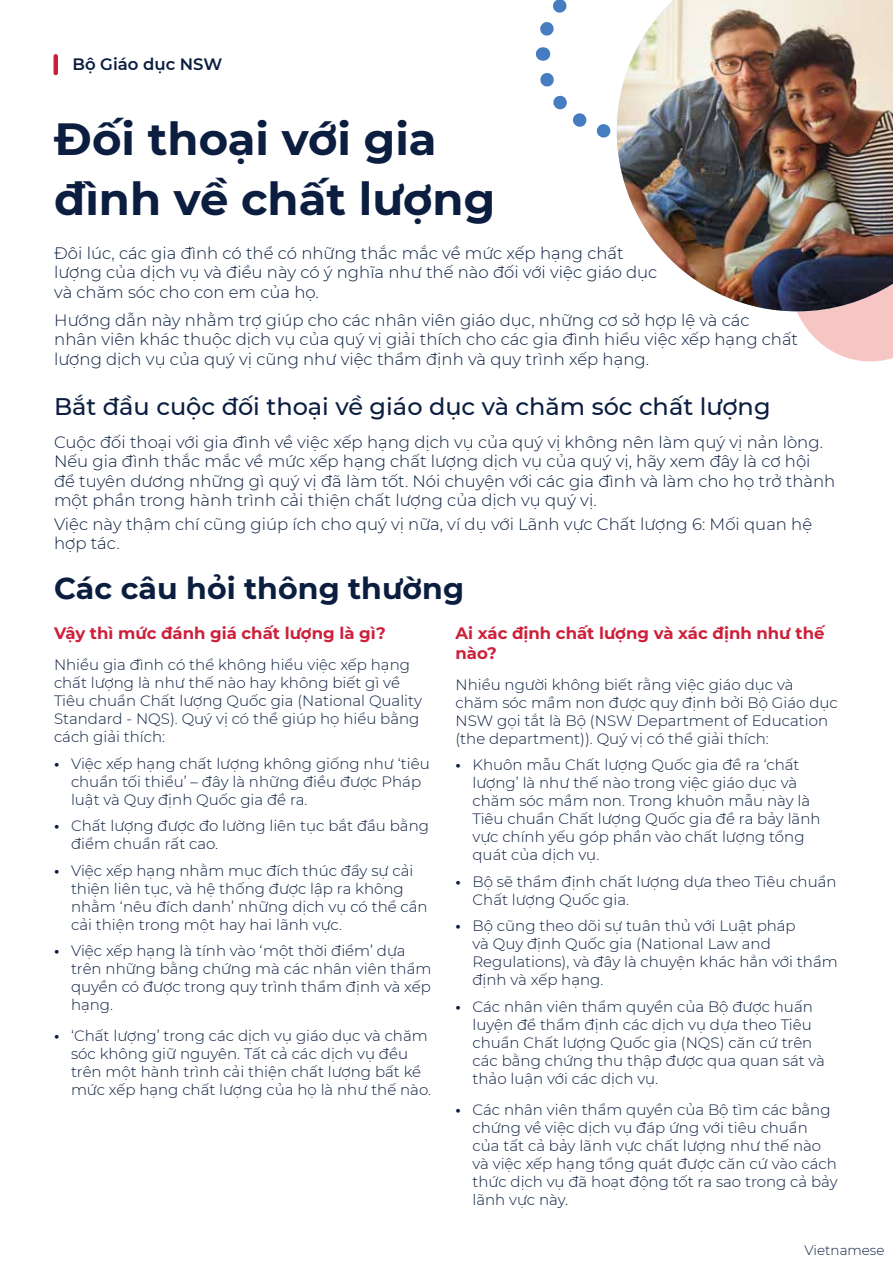
<style>
.page{position:relative;width:893px;height:1263px;background:#fff}
.page>*{position:absolute;margin:0;border:0;box-sizing:border-box;transform-origin:0 0}
.t1{font:700 45px/60px "Montserrat";color:#0b1e40}
.t2{font:700 30px "Montserrat";color:#0b1e40}
.t3{font:500 24px "Montserrat";color:#0b1e40}
.t4{font:300 16.5px/19.5px "Montserrat";color:#0b1e40}
.t5{font:700 16.5px/19.8px "Montserrat";color:#cd1f3a}
.t6{font:600 16.5px "Montserrat";color:#0b1e40}
.t7{font:300 15px/18px "Montserrat";color:#0b1e40}
.t8{font:300 13.5px "Montserrat";color:#0b1e40}
.s1{font-weight:700}
</style>
<div class="page">
<div style="left:53px;top:56px;width:5px;height:17px;background:#cd1f3a"></div>
<svg style="left:535px;top:0;width:82px;height:138px"></svg>
<svg style="left:789px;top:311px;width:104px;height:50px"></svg>
<img style="left:617px;top:0;width:276px;height:311px">
<p class="t6" style="left:73px;top:52px;width:151px">Bộ Giáo dục NSW</p>
<h1 class="t1" style="left:54px;top:106px;width:443px">Đối thoại với gia đình về chất lượng</h1>
<p class="t4" style="left:54px;top:243px;width:605px">Đôi lúc, các gia đình có thể có những thắc mắc về mức xếp hạng chất lượng của dịch vụ và điều này có ý nghĩa như thế nào đối với việc giáo dục và chăm sóc cho con em của họ.</p>
<p class="t4" style="left:54px;top:310px;width:745px">Hướng dẫn này nhằm trợ giúp cho các nhân viên giáo dục, những cơ sở hợp lệ và các<br>nhân viên khác thuộc dịch vụ của quý vị giải thích cho các gia đình hiểu việc xếp hạng chất</p>
<p class="t4" style="left:54px;top:349px;width:596px">lượng dịch vụ của quý vị cũng như việc thẩm định và quy trình xếp hạng.</p>
<h2 class="t3" style="left:54px;top:390px;width:718px">Bắt đầu cuộc đối thoại về giáo dục và chăm sóc chất lượng</h2>
<p class="t4" style="left:54px;top:431px;width:783px">Cuộc đối thoại với gia đình về việc xếp hạng dịch vụ của quý vị không nên làm quý vị nản lòng.<br>Nếu gia đình thắc mắc về mức xếp hạng chất lượng dịch vụ của quý vị, hãy xem đây là cơ hội để tuyên dương những gì quý vị đã làm tốt. Nói chuyện với các gia đình và làm cho họ trở thành một phần trong hành trình cải thiện chất lượng của dịch vụ quý vị.</p>
<p class="t4" style="left:54px;top:514px;width:760px">Việc này thậm chí cũng giúp ích cho quý vị nữa, ví dụ với Lãnh vực Chất lượng 6: Mối quan hệ hợp tác.</p>
<h2 class="t2" style="left:54px;top:566px;width:411px">Các câu hỏi thông thường</h2>
<h4 class="t5" style="left:54px;top:623px;width:333px">Vậy thì mức đánh giá chất lượng là gì?</h4>
<p class="t7" style="left:54px;top:655px;width:369px">Nhiều gia đình có thể không hiểu việc xếp hạng chất lượng là như thế nào hay không biết gì về Tiêu chuẩn Chất lượng Quốc gia (National Quality Standard - NQS). Quý vị có thể giúp họ hiểu bằng cách giải thích:</p>
<p class="t7" style="left:71px;top:754px;width:360px;text-indent:-17px"><span class="s1">•</span> Việc xếp hạng chất lượng không giống như ‘tiêu chuẩn tối thiểu’ – đây là những điều được Pháp luật và Quy định Quốc gia đề ra.</p>
<p class="t7" style="left:71px;top:816px;width:359px;text-indent:-17px"><span class="s1">•</span> Chất lượng được đo lường liên tục bắt đầu bằng điểm chuẩn rất cao.</p>
<p class="t7" style="left:71px;top:861px;width:358px;text-indent:-17px"><span class="s1">•</span> Việc xếp hạng nhằm mục đích thúc đẩy sự cải thiện liên tục, và hệ thống được lập ra không nhằm ‘nêu đích danh’ những dịch vụ có thể cần cải thiện trong một hay hai lãnh vực.</p>
<p class="t7" style="left:71px;top:941px;width:362px;text-indent:-17px"><span class="s1">•</span> Việc xếp hạng là tính vào ‘một thời điểm’ dựa trên những bằng chứng mà các nhân viên thẩm quyền có được trong quy trình thẩm định và xếp hạng.</p>
<p class="t7" style="left:71px;top:1026px;width:362px;text-indent:-17px"><span class="s1">•</span> ‘Chất lượng’ trong các dịch vụ giáo dục và chăm sóc không giữ nguyên. Tất cả các dịch vụ đều trên một hành trình cải thiện chất lượng bất kể mức xếp hạng chất lượng của họ là như thế nào.</p>
<h4 class="t5" style="left:455px;top:623px;width:371px">Ai xác định chất lượng và xác định như thế nào?</h4>
<p class="t7" style="left:455px;top:675px;width:384px">Nhiều người không biết rằng việc giáo dục và chăm sóc mầm non được quy định bởi Bộ Giáo dục NSW gọi tắt là Bộ (NSW Department of Education (the department)). Quý vị có thể giải thích:</p>
<p class="t7" style="left:472px;top:756px;width:350px;text-indent:-17px"><span class="s1">•</span> Khuôn mẫu Chất lượng Quốc gia đề ra ‘chất lượng’ là như thế nào trong việc giáo dục và chăm sóc mầm non. Trong khuôn mẫu này là Tiêu chuẩn Chất lượng Quốc gia đề ra bảy lãnh vực chính yếu góp phần vào chất lượng tổng quát của dịch vụ.</p>
<p class="t7" style="left:472px;top:872px;width:366px;text-indent:-17px"><span class="s1">•</span> Bộ sẽ thẩm định chất lượng dựa theo Tiêu chuẩn<br>Chất lượng Quốc gia.</p>
<p class="t7" style="left:472px;top:917px;width:367px;text-indent:-17px"><span class="s1">•</span> Bộ cũng theo dõi sự tuân thủ với Luật pháp<br>và Quy định Quốc gia (National Law and Regulations), và đây là chuyện khác hẳn với thẩm định và xếp hạng.</p>
<p class="t7" style="left:472px;top:997px;width:354px;text-indent:-17px"><span class="s1">•</span> Các nhân viên thẩm quyền của Bộ được huấn luyện để thẩm định các dịch vụ dựa theo Tiêu chuẩn Chất lượng Quốc gia (NQS) căn cứ trên các bằng chứng thu thập được qua quan sát và thảo luận với các dịch vụ.</p>
<p class="t7" style="left:472px;top:1100px;width:367px;text-indent:-17px"><span class="s1">•</span> Các nhân viên thẩm quyền của Bộ tìm các bằng chứng về việc dịch vụ đáp ứng với tiêu chuẩn của tất cả bảy lãnh vực chất lượng như thế nào và việc xếp hạng tổng quát được căn cứ vào cách thức dịch vụ đã hoạt động tốt ra sao trong cả bảy lãnh vực này.</p>
<p class="t8" style="left:805px;top:1241px;width:81px">Vietnamese</p>
</div>
